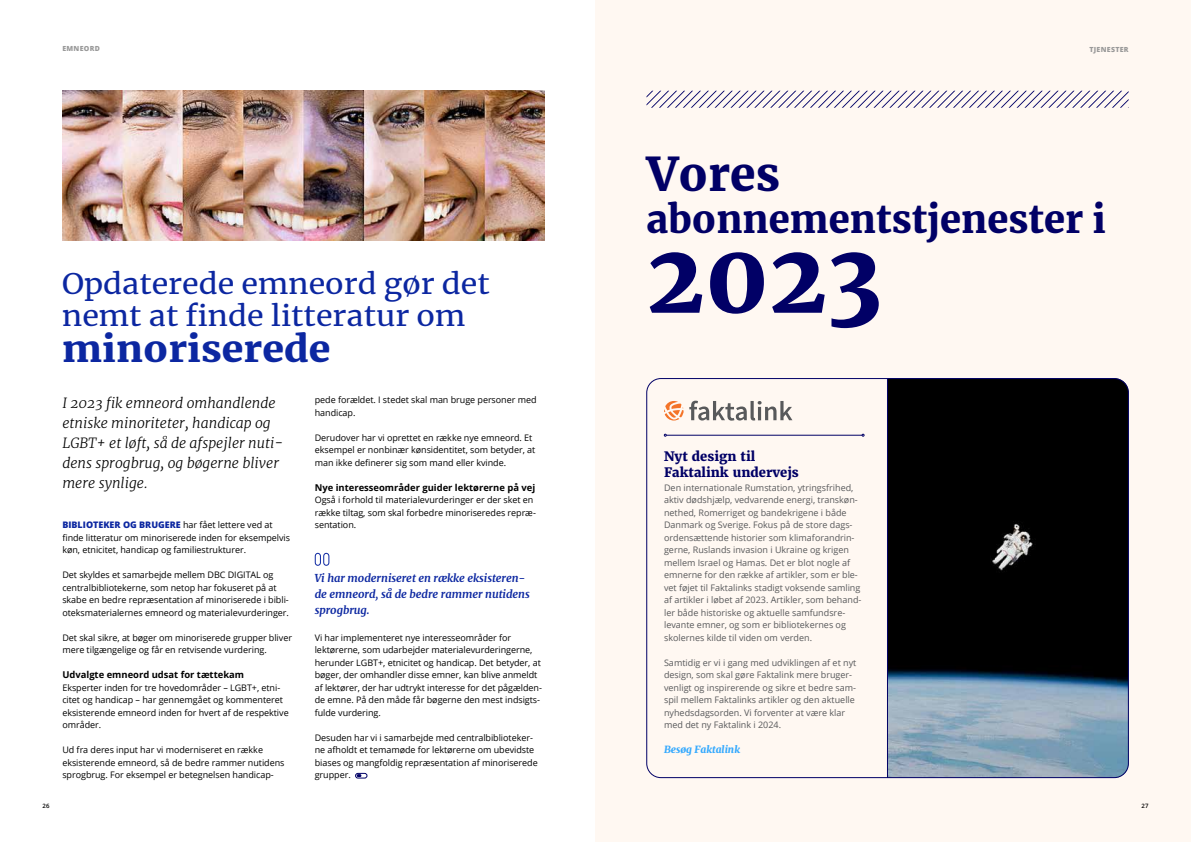
<style>
.page{position:relative;width:1191px;height:842px;background:#fff}
.page>*{position:absolute;margin:0;border:0;box-sizing:border-box;transform-origin:0 0}
.t1{font:900 96px "Merriweather";color:#010066}
.t2{font:900 46px "Merriweather";color:#010066}
.t3{font:900 38px "Merriweather";color:#010066}
.t4{font:900 36px "Merriweather";color:#0c27a1;scale:1.09 1}
.t5{font:28px/32px "Merriweather";color:#0c27a1;scale:1.09 1}
.t6{font:italic 300 14px/20px "Merriweather";color:#000}
.t7{font:800 13px/16.5px "Merriweather";color:#010066}
.t8{font:italic 700 11px/16px "Merriweather";letter-spacing:-.005em;color:#0c27a1}
.t9{font:italic 900 10px "Merriweather";color:#36aafe}
.t10{font:700 9.4px "Open Sans";color:#000}
.t11{font:9px/12.5px "Open Sans";letter-spacing:-.005em;color:#000}
.t12{font:9px/12.5px "Open Sans";color:#58595b}
.t13{font:800 7px "Open Sans";letter-spacing:.04em;color:#999}
.t14{font:600 6px "Open Sans";color:#000}
.s1{font-weight:800;color:#0c27a1}
</style>
<div class="page">
<div style="left:595px;top:0;width:596px;height:842px;background:#fff8f2"></div>
<img style="left:62px;top:91px;width:482px;height:150px">
<div style="left:355px;top:773px;width:12px;height:5px;border:1px solid #010066;border-radius:2px"></div>
<svg style="left:357px;top:774px;width:4px;height:3px"></svg>
<svg style="left:314px;top:552px;width:16px;height:14px"></svg>
<svg style="left:646px;top:91px;width:482px;height:17px"></svg>
<svg style="left:689px;top:401px;width:103px;height:20px"></svg>
<svg style="left:664px;top:401px;width:19px;height:19px"></svg>
<hr style="left:666px;top:435px;width:196px;height:1px;background:#010066">
<img style="left:888px;top:378px;width:240px;height:400px">
<hr style="left:887px;top:379px;width:1px;height:399px;background:#010066">
<p class="t13" style="left:62px;top:45px;width:39px">EMNEORD</p>
<p class="t14" style="left:43px;top:802px;width:8px">26</p>
<h3 class="t5" style="left:62px;top:269px;width:394px">Opdaterede emneord gør det nemt at finde litteratur om</h3>
<h3 class="t4" style="left:62px;top:329px;width:248px">minoriserede</h3>
<h3 class="t6" style="left:62px;top:393px;width:222px">I 2023 fik emneord omhandlende etniske minoriteter, handicap og<br>LGBT+ et løft, så de afspejler nuti&shy;dens sprogbrug, og bøgerne bliver mere synlige.</h3>
<p class="t11" style="left:315px;top:394px;width:223px">pede forældet. I stedet skal man bruge personer med handicap.</p>
<p class="t11" style="left:315px;top:432px;width:222px">Derudover har vi oprettet en række nye emneord. Et eksempel er nonbinær kønsidentitet, som betyder, at man ikke definerer sig som mand eller kvinde.</p>
<p class="t10" style="left:315px;top:483px;width:222px">Nye interesseområder guider lektørerne på vej</p>
<p class="t11" style="left:315px;top:494px;width:223px">Også i forhold til materialevurderinger er der sket en række tiltag, som skal forbedre minoriseredes repræ&shy;sentation.</p>
<p class="t11" style="left:62px;top:519px;width:229px"><span class="s1">BIBLIOTEKER OG BRUGERE</span> har fået lettere ved at finde litteratur om minoriserede inden for eksempelvis køn, etnicitet, handicap og familiestrukturer.</p>
<p class="t11" style="left:62px;top:569px;width:228px">Det skyldes et samarbejde mellem DBC DIGITAL og centralbibliotekerne, som netop har fokuseret på at skabe en bedre repræsentation af minoriserede i bibli&shy;oteksmaterialernes emneord og materialevurderinger.</p>
<p class="t11" style="left:62px;top:632px;width:231px">Det skal sikre, at bøger om minoriserede grupper bliver mere tilgængelige og får en retvisende vurdering.</p>
<p class="t10" style="left:62px;top:670px;width:183px">Udvalgte emneord udsat for tættekam</p>
<p class="t11" style="left:62px;top:682px;width:228px">Eksperter inden for tre hovedområder – LGBT+, etni&shy;citet og handicap – har gennemgået og kommenteret eksisterende emneord inden for hvert af de respektive områder.</p>
<p class="t11" style="left:62px;top:744px;width:224px">Ud fra deres input har vi moderniseret en række eksisterende emneord, så de bedre rammer nutidens sprogbrug. For eksempel er betegnelsen handicap-</p>
<p class="t8" style="left:315px;top:570px;width:217px">Vi har moderniseret en række eksisteren&shy;de emneord, så de bedre rammer nutidens sprogbrug.</p>
<p class="t11" style="left:315px;top:632px;width:229px">Vi har implementeret nye interesseområder for lektørerne, som udarbejder materialevurderingerne, herunder LGBT+, etnicitet og handicap. Det betyder, at bøger, der omhandler disse emner, kan blive anmeldt af lektører, der har udtrykt interesse for det pågælden&shy;de emne. På den måde får bøgerne den mest indsigts&shy;fulde vurdering.</p>
<p class="t11" style="left:315px;top:732px;width:224px">Desuden har vi i samarbejde med centralbiblioteker&shy;ne afholdt et temamøde for lektørerne om ubevidste biases og mangfoldig repræsentation af minoriserede grupper.</p>
<p class="t13" style="left:1089px;top:46px;width:41px">TJENESTER</p>
<h2 class="t2" style="left:646px;top:148px;width:135px">Vores</h2>
<h3 class="t3" style="left:646px;top:198px;width:461px">abonnementstjenester i</h3>
<h1 class="t1" style="left:646px;top:224px;width:237px">2023</h1>
<h3 class="t7" style="left:664px;top:448px;width:136px">Nyt design til<br>Faktalink undervejs</h3>
<p class="t12" style="left:664px;top:482px;width:199px">Den internationale Rumstation, ytringsfrihed, aktiv dødshjælp, vedvarende energi, transkøn&shy;nethed, Romerriget og bandekrigene i både Danmark og Sverige. Fokus på de store dags&shy;ordensættende historier som klimaforandrin&shy;gerne, Ruslands invasion i Ukraine og krigen mellem Israel og Hamas. Det er blot nogle af emnerne for den række af artikler, som er ble&shy;vet føjet til Faktalinks stadigt voksende samling af artikler i løbet af 2023. Artikler, som behand&shy;ler både historiske og aktuelle samfundsre&shy;levante emner, og som er bibliotekernes og skolernes kilde til viden om verden.</p>
<p class="t12" style="left:664px;top:657px;width:194px">Samtidig er vi i gang med udviklingen af et nyt design, som skal gøre Faktalink mere bruger&shy;venligt og inspirerende og sikre et bedre sam&shy;spil mellem Faktalinks artikler og den aktuelle nyhedsdagsorden. Vi forventer at være klar med det ny Faktalink i 2024.</p>
<p class="t9" style="left:664px;top:745px;width:77px">Besøg Faktalink</p>
<p class="t14" style="left:1141px;top:802px;width:8px">27</p>
</div>
